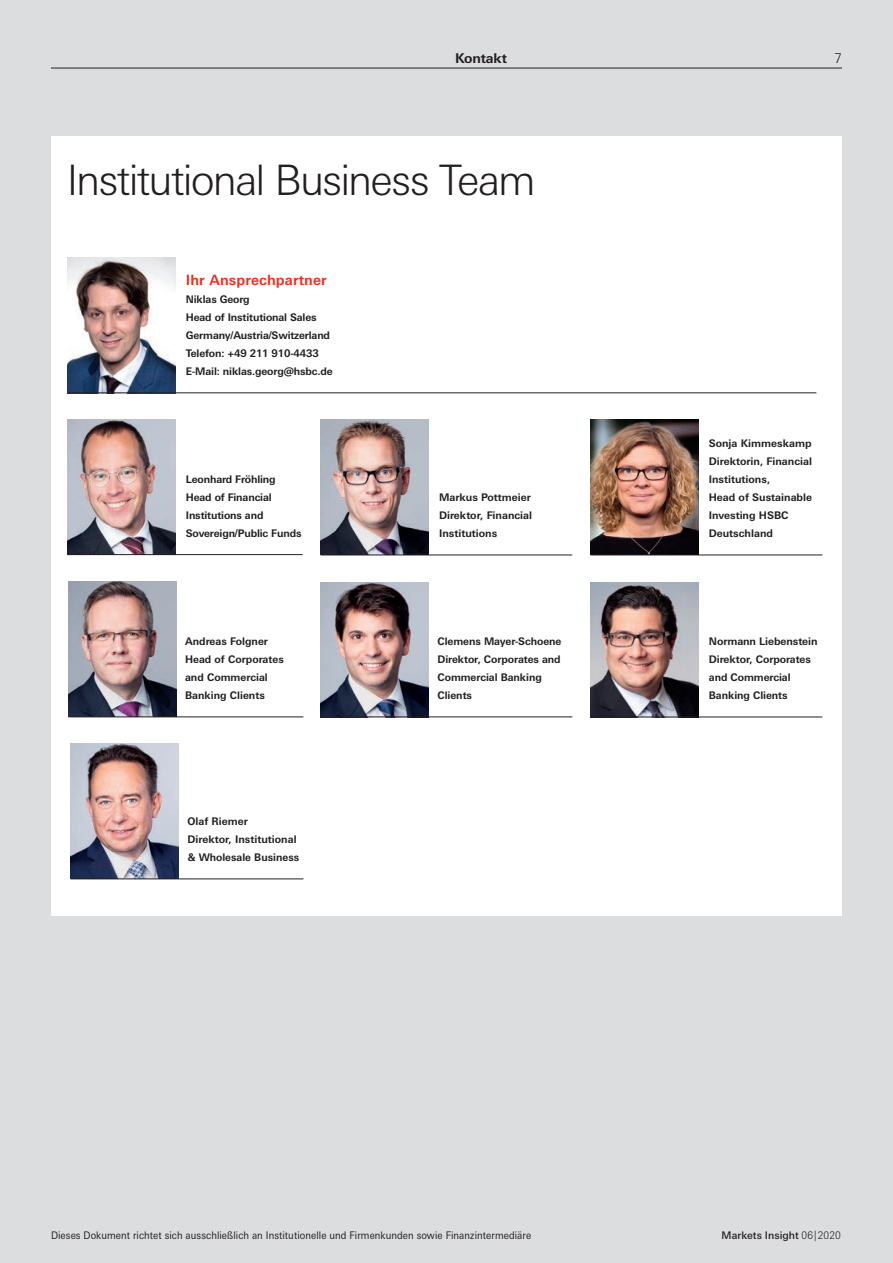
<style>
.page{position:relative;width:893px;height:1263px;background:#dcdddf}
.page>*{position:absolute;margin:0;border:0;box-sizing:border-box;transform-origin:0 0}
.t1{font:300 42px "Univers Nextfor HSBC";letter-spacing:-.045em;color:#231f20}
.t2{font:700 14.25px "Univers Nextfor HSBC";letter-spacing:.01em;color:#ef3122}
.t3{font:700 13.5px "Univers Nextfor HSBC";letter-spacing:-.01em;color:#231f20}
.t4{font:300 13.5px "Univers Nextfor HSBC";color:#231f20}
.t5{font:700 10.5px/18px "Univers Nextfor HSBC";letter-spacing:-.005em;color:#231f20}
.t6{font:10.5px "Univers Nextfor HSBC";letter-spacing:.01em;color:#231f20;scale:.9 1}
.t7{font:500 10.5px "Univers Nextfor HSBC";letter-spacing:.005em;color:#231f20}
.s1{font-weight:300}
</style>
<div class="page">
<hr style="left:51px;top:68px;width:791px;height:1px;background:#231f20">
<div style="left:51px;top:136px;width:791px;height:779px;background:#fff"></div>
<img style="left:68px;top:420px;width:108px;height:134px">
<img style="left:68px;top:258px;width:108px;height:135px">
<img style="left:68px;top:581px;width:108px;height:136px">
<img style="left:590px;top:582px;width:109px;height:135px">
<img style="left:321px;top:582px;width:108px;height:135px">
<img style="left:321px;top:420px;width:108px;height:135px">
<img style="left:590px;top:420px;width:108px;height:135px">
<img style="left:71px;top:744px;width:108px;height:135px">
<hr style="left:68px;top:554px;width:235px;height:1px;background:#231f20">
<hr style="left:68px;top:393px;width:748px;height:1px;background:#231f20">
<hr style="left:591px;top:717px;width:231px;height:1px;background:#231f20">
<hr style="left:321px;top:555px;width:251px;height:1px;background:#231f20">
<hr style="left:590px;top:555px;width:232px;height:1px;background:#231f20">
<hr style="left:68px;top:717px;width:235px;height:1px;background:#231f20">
<hr style="left:321px;top:717px;width:251px;height:1px;background:#231f20">
<hr style="left:71px;top:879px;width:232px;height:1px;background:#231f20">
<p class="t3" style="left:455px;top:49px;width:54px">Kontakt</p>
<p class="t4" style="left:835px;top:49px;width:9px">7</p>
<h1 class="t1" style="left:67px;top:150px;width:470px">Institutional Business Team</h1>
<h2 class="t2" style="left:186px;top:270px;width:142px">Ihr Ansprechpartner</h2>
<p class="t5" style="left:186px;top:290px;width:148px">Niklas Georg<br>Head of Institutional Sales<br>Germany/Austria/Switzerland<br>Telefon: +49 211 910-4433<br>E-Mail: niklas.georg@hsbc.de</p>
<p class="t5" style="left:186px;top:470px;width:117px">Leonhard Fröhling<br>Head of Financial<br>Institutions and<br>Sovereign/Public Funds</p>
<p class="t5" style="left:439px;top:488px;width:95px">Markus Pottmeier<br>Direktor, Financial<br>Institutions</p>
<p class="t5" style="left:709px;top:434px;width:105px">Sonja Kimmeskamp<br>Direktorin, Financial<br>Institutions,<br>Head of Sustainable<br>Investing HSBC<br>Deutschland</p>
<p class="t5" style="left:437px;top:632px;width:126px">Clemens Mayer-Schoene<br>Direktor, Corporates and<br>Commercial Banking<br>Clients</p>
<p class="t5" style="left:185px;top:632px;width:100px">Andreas Folgner<br>Head of Corporates and Commercial<br>Banking Clients</p>
<p class="t5" style="left:709px;top:632px;width:110px">Normann Liebenstein<br>Direktor, Corporates and Commercial<br>Banking Clients</p>
<p class="t5" style="left:187px;top:812px;width:113px">Olaf Riemer<br>Direktor, Institutional &amp; Wholesale Business</p>
<p class="t6" style="left:51px;top:1228px;width:535px">Dieses Dokument richtet sich ausschließlich an Institutionelle und Firmenkunden sowie Finanzintermediäre</p>
<p class="t7" style="left:721px;top:1228px;width:121px">Markets Insight <span class="s1">06|2020</span></p>
</div>
